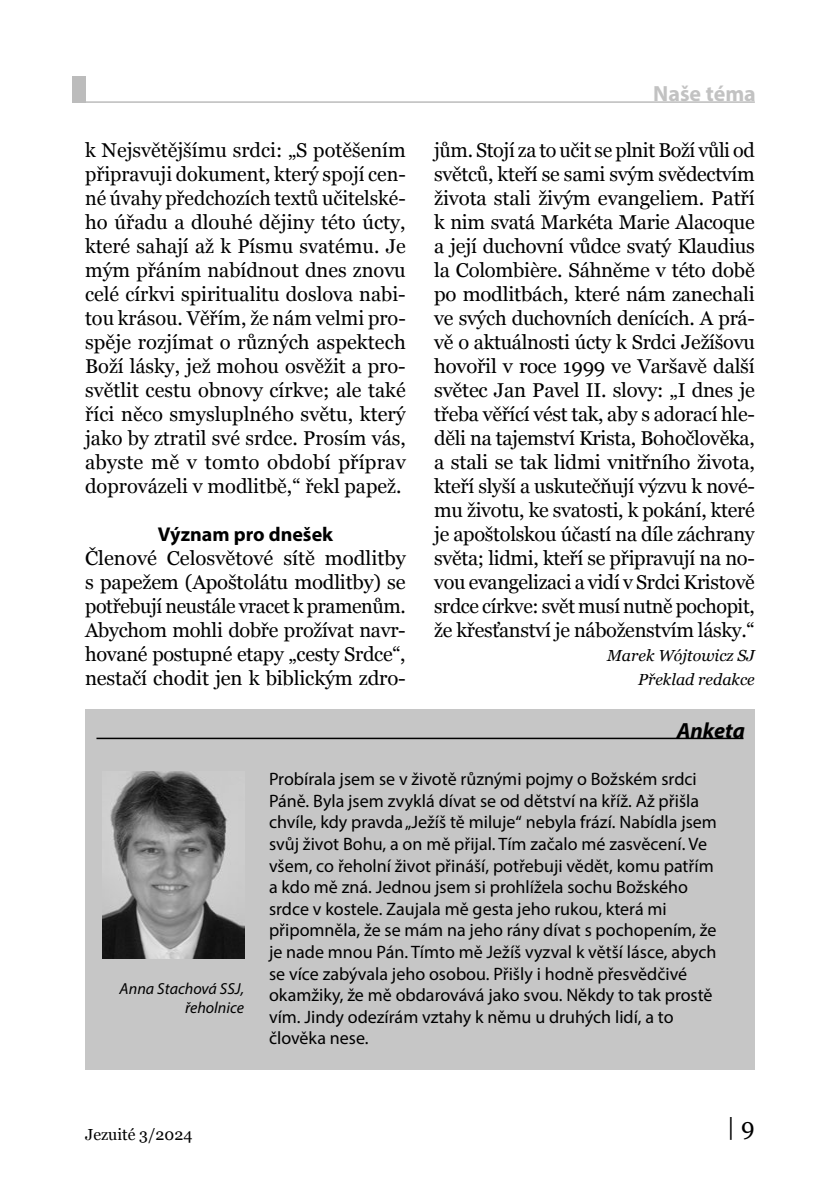
<style>
.page{position:relative;width:840px;height:1191px;background:#fff}
.page>*{position:absolute;margin:0;border:0;box-sizing:border-box;transform-origin:0 0}
.t1{font:24px "Georgia";color:#000}
.t2{font:700 22px "Myriad Pro";color:#c2c2c2}
.t3{font:italic 700 22px "Myriad Pro";color:#000}
.t4{font:20px/24px "Georgia";letter-spacing:-.01em;color:#000;text-align:justify}
.t5{font:700 20px "Myriad Pro";color:#000}
.t6{font:18px/21.6px "Myriad Pro";color:#000}
.t7{font:italic 16px/24px "Georgia";color:#000;text-align:right}
.t8{font:italic 16px/19.2px "Myriad Pro";color:#000;text-align:right}
.t9{font:16px "Georgia";color:#000}
</style>
<div class="page">
<hr style="left:85px;top:101px;width:669px;height:2px;background:#bcbcbc">
<div style="left:72px;top:76px;width:13px;height:26px;background:#bcbcbc"></div>
<div style="left:85px;top:709px;width:669px;height:360px;background:#c6c6c6"></div>
<hr style="left:96px;top:737px;width:647px;height:2px;background:#000">
<img style="left:102px;top:771px;width:142px;height:187px">
<p class="t2" style="left:653px;top:80px;width:104px">Naše téma</p>
<p class="t4" style="left:434px;top:137px;width:322px">jům. Stojí za to učit se plnit Boží vůli od světců, kteří se sami svým svědectvím života stali živým evangeliem. Patří k nim svatá Markéta Marie Alacoque a její duchovní vůdce svatý Klaudius la Colombière. Sáhněme v této době po modlitbách, které nám zanechali ve svých duchovních denících. A prá&shy;vě o aktuálnosti úcty k Srdci Ježíšovu hovořil v roce 1999 ve Varšavě další světec Jan Pavel II. slovy: „I dnes je třeba věřící vést tak, aby s adorací hle&shy;děli na tajemství Krista, Bohočlověka, a stali se tak lidmi vnitřního života, kteří slyší a uskutečňují výzvu k nové&shy;mu životu, ke svatosti, k pokání, které je apoštolskou účastí na díle záchrany světa; lidmi, kteří se připravují na no&shy;vou evangelizaci a vidí v Srdci Kristově srdce církve: svět musí nutně pochopit, že křesťanství je náboženstvím lásky.“</p>
<p class="t7" style="left:606px;top:643px;width:149px">Marek Wójtowicz SJ<br>Překlad redakce</p>
<p class="t3" style="left:676px;top:716px;width:70px">Anketa</p>
<p class="t6" style="left:269px;top:768px;width:449px">Probírala jsem se v životě různými pojmy o Božském srdci Páně. Byla jsem zvyklá dívat se od dětství na kříž. Až přišla chvíle, kdy pravda „Ježíš tě miluje“ nebyla frází. Nabídla jsem svůj život Bohu, a on mě přijal. Tím začalo mé zasvěcení. Ve všem, co řeholní život přináší, potřebuji vědět, komu patřím a kdo mě zná. Jednou jsem si prohlížela sochu Božského srdce v kostele. Zaujala mě gesta jeho rukou, která mi připomněla, že se mám na jeho rány dívat s pochopením, že je nade mnou Pán. Tímto mě Ježíš vyzval k větší lásce, abych se více zabývala jeho osobou. Přišly i hodně přesvědčivé okamžiky, že mě obdarovává jako svou. Někdy to tak prostě vím. Jindy odezírám vztahy k němu u druhých lidí, a to člověka nese.</p>
<p class="t4" style="left:85px;top:137px;width:322px">k Nejsvětějšímu srdci: „S potěšením připravuji dokument, který spojí cen&shy;né úvahy předchozích textů učitelské&shy;ho úřadu a dlouhé dějiny této úcty, které sahají až k Písmu svatému. Je mým přáním nabídnout dnes znovu celé církvi spiritualitu doslova nabi&shy;tou krásou. Věřím, že nám velmi pro&shy;spěje rozjímat o různých aspektech Boží lásky, jež mohou osvěžit a pro&shy;světlit cestu obnovy církve; ale také říci něco smysluplného světu, který jako by ztratil své srdce. Prosím vás, abyste mě v tomto období příprav doprovázeli v modlitbě,“ řekl papež.</p>
<p class="t5" style="left:158px;top:521px;width:177px">Význam pro dnešek</p>
<p class="t4" style="left:85px;top:545px;width:322px">Členové Celosvětové sítě modlitby s papežem (Apoštolátu modlitby) se potřebují neustále vracet k pramenům.<br>Abychom mohli dobře prožívat navr&shy;hované postupné etapy „cesty Srdce“, nestačí chodit jen k biblickým zdro-</p>
<p class="t8" style="left:119px;top:978px;width:126px">Anna Stachová SSJ, řeholnice</p>
<p class="t9" style="left:85px;top:1123px;width:109px">Jezuité 3/2024</p>
<p class="t1" style="left:726px;top:1109px;width:30px">| 9</p>
</div>
